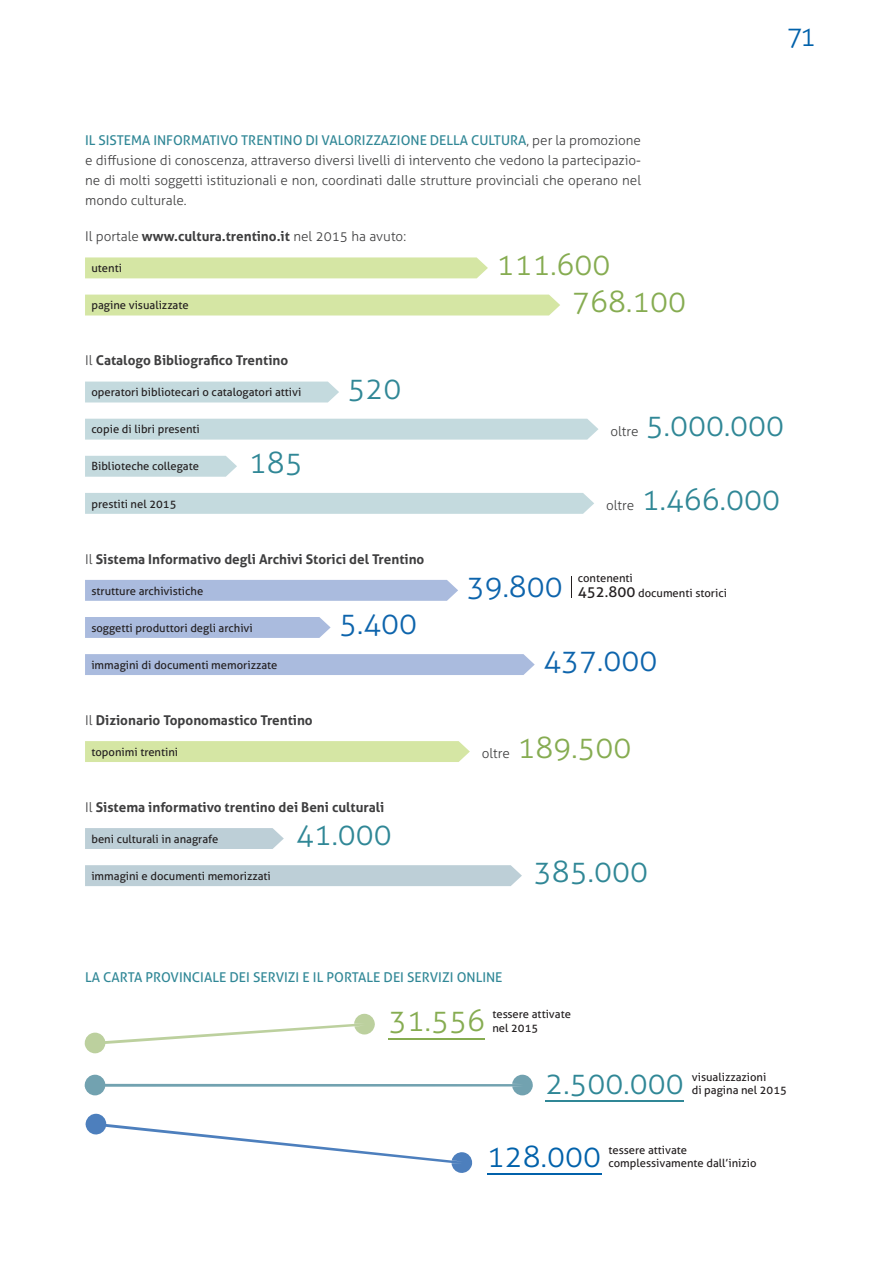
<style>
.page{position:relative;width:893px;height:1263px;background:#fff}
.page>*{position:absolute;margin:0;border:0;box-sizing:border-box;transform-origin:0 0}
.t1{font:300 30px "Aller";color:#308796}
.t2{font:300 30px "Aller";color:#86ac51}
.t3{font:300 30px "Aller";color:#0d64ac}
.t4{font:300 30px "Aller";color:#0161aa}
.t5{font:300 27px "Aller";color:#0161aa}
.t6{font:300 13.5px/20.1px "Aller";color:#3e3e3f;text-align:justify}
.t7{font:700 13.5px "Aller";color:#3e3e3f}
.t8{font:13.5px "Aller";color:#308796}
.t9{font:11.25px/13.5px "Aller";color:#231f20}
.s1{font-weight:400;color:#308796}
.s2{font-weight:700}
.s3{font-weight:300}
.s4{font-size:15px}
</style>
<div class="page">
<div style="left:85px;top:257px;width:403px;height:21px;background:#d5e6a4"></div>
<div style="left:85px;top:295px;width:475px;height:20px;background:#d5e6a4"></div>
<div style="left:85px;top:382px;width:254px;height:20px;background:#c4dade"></div>
<div style="left:85px;top:419px;width:513px;height:21px;background:#c4dade"></div>
<svg style="left:85px;top:456px;width:152px;height:21px;background:#c6dbdf"></svg>
<div style="left:85px;top:493px;width:509px;height:21px;background:#c4dade"></div>
<div style="left:85px;top:580px;width:373px;height:21px;background:#aabbde"></div>
<div style="left:85px;top:617px;width:246px;height:21px;background:#aabbde"></div>
<div style="left:85px;top:654px;width:450px;height:21px;background:#aabbde"></div>
<div style="left:85px;top:741px;width:385px;height:21px;background:#d5e6a4"></div>
<div style="left:85px;top:828px;width:199px;height:21px;background:#bdcfd7"></div>
<div style="left:85px;top:865px;width:437px;height:21px;background:#bdcfd7"></div>
<svg style="left:571px;top:576px;width:1px;height:21px"></svg>
<svg style="left:85px;top:1014px;width:290px;height:39px"></svg>
<hr style="left:389px;top:1038px;width:96px;height:1px;background:#86ac51">
<svg style="left:85px;top:1075px;width:448px;height:20px"></svg>
<hr style="left:545px;top:1100px;width:139px;height:1px;background:#308796">
<svg style="left:85px;top:1113px;width:387px;height:60px"></svg>
<hr style="left:487px;top:1173px;width:114px;height:2px;background:#0161aa">
<p class="t6" style="left:85px;top:130px;width:558px"><span class="s1">IL SISTEMA INFORMATIVO TRENTINO DI VALORIZZAZIONE DELLA CULTURA</span>, per la promozione e diffusione di conoscenza, attraverso diversi livelli di intervento che vedono la partecipazio&shy;ne di molti soggetti istituzionali e non, coordinati dalle strutture provinciali che operano nel mondo culturale.</p>
<p class="t6" style="left:85px;top:226px;width:323px">Il portale <span class="s2">www.cultura.trentino.it</span> nel 2015 ha avuto:</p>
<p class="t9" style="left:91px;top:261px;width:32px">utenti</p>
<h1 class="t2" style="left:496px;top:246px;width:116px">111.600</h1>
<p class="t9" style="left:91px;top:298px;width:99px">pagine visualizzate</p>
<h1 class="t2" style="left:572px;top:283px;width:116px">768.100</h1>
<h2 class="t5" style="left:787px;top:20px;width:31px">71</h2>
<p class="t7" style="left:85px;top:352px;width:205px"><span class="s3">Il</span> Catalogo Bibliografico Trentino</p>
<p class="t9" style="left:91px;top:385px;width:212px">operatori bibliotecari o catalogatori attivi</p>
<h1 class="t1" style="left:348px;top:370px;width:55px">520</h1>
<p class="t9" style="left:91px;top:422px;width:110px">copie di libri presenti</p>
<p class="t6" style="left:610px;top:421px;width:30px">oltre</p>
<h1 class="t1" style="left:646px;top:407px;width:140px">5.000.000</h1>
<p class="t9" style="left:91px;top:460px;width:109px">Biblioteche collegate</p>
<h1 class="t1" style="left:249px;top:444px;width:55px">185</h1>
<p class="t9" style="left:91px;top:497px;width:87px">prestiti nel 2015</p>
<p class="t6" style="left:606px;top:495px;width:30px">oltre</p>
<h1 class="t1" style="left:642px;top:481px;width:140px">1.466.000</h1>
<p class="t7" style="left:85px;top:551px;width:341px"><span class="s3">Il</span> Sistema Informativo degli Archivi Storici del Trentino</p>
<p class="t9" style="left:91px;top:584px;width:113px">strutture archivistiche</p>
<h1 class="t3" style="left:467px;top:568px;width:98px">39.800</h1>
<p class="t9" style="left:91px;top:621px;width:163px">soggetti produttori degli archivi</p>
<h1 class="t3" style="left:339px;top:605px;width:80px">5.400</h1>
<p class="t9" style="left:91px;top:658px;width:188px">immagini di documenti memorizzate</p>
<h1 class="t3" style="left:543px;top:642px;width:116px">437.000</h1>
<p class="t9" style="left:578px;top:571px;width:151px;line-height:15px">contenenti<br><span class="s4">452.800</span> documenti storici</p>
<p class="t7" style="left:85px;top:712px;width:229px"><span class="s3">Il</span> Dizionario Toponomastico Trentino</p>
<p class="t9" style="left:91px;top:745px;width:88px">toponimi trentini</p>
<p class="t6" style="left:482px;top:743px;width:30px">oltre</p>
<h1 class="t2" style="left:517px;top:729px;width:116px">189.500</h1>
<p class="t7" style="left:85px;top:799px;width:301px"><span class="s3">Il</span> Sistema informativo trentino dei Beni culturali</p>
<p class="t9" style="left:91px;top:832px;width:128px">beni culturali in anagrafe</p>
<h1 class="t1" style="left:296px;top:816px;width:98px">41.000</h1>
<p class="t9" style="left:91px;top:869px;width:181px">immagini e documenti memorizzati</p>
<h1 class="t1" style="left:534px;top:853px;width:116px">385.000</h1>
<p class="t8" style="left:85px;top:969px;width:419px">LA CARTA PROVINCIALE DEI SERVIZI E IL PORTALE DEI SERVIZI ONLINE</p>
<h1 class="t2" style="left:389px;top:1003px;width:98px">31.556</h1>
<p class="t9" style="left:492px;top:1008px;width:80px">tessere attivate nel 2015</p>
<h1 class="t1" style="left:545px;top:1065px;width:140px">2.500.000</h1>
<p class="t9" style="left:692px;top:1070px;width:96px">visualizzazioni<br>di pagina nel 2015</p>
<h1 class="t4" style="left:487px;top:1138px;width:116px">128.000</h1>
<p class="t9" style="left:609px;top:1143px;width:149px">tessere attivate complessivamente dall’inizio</p>
</div>
